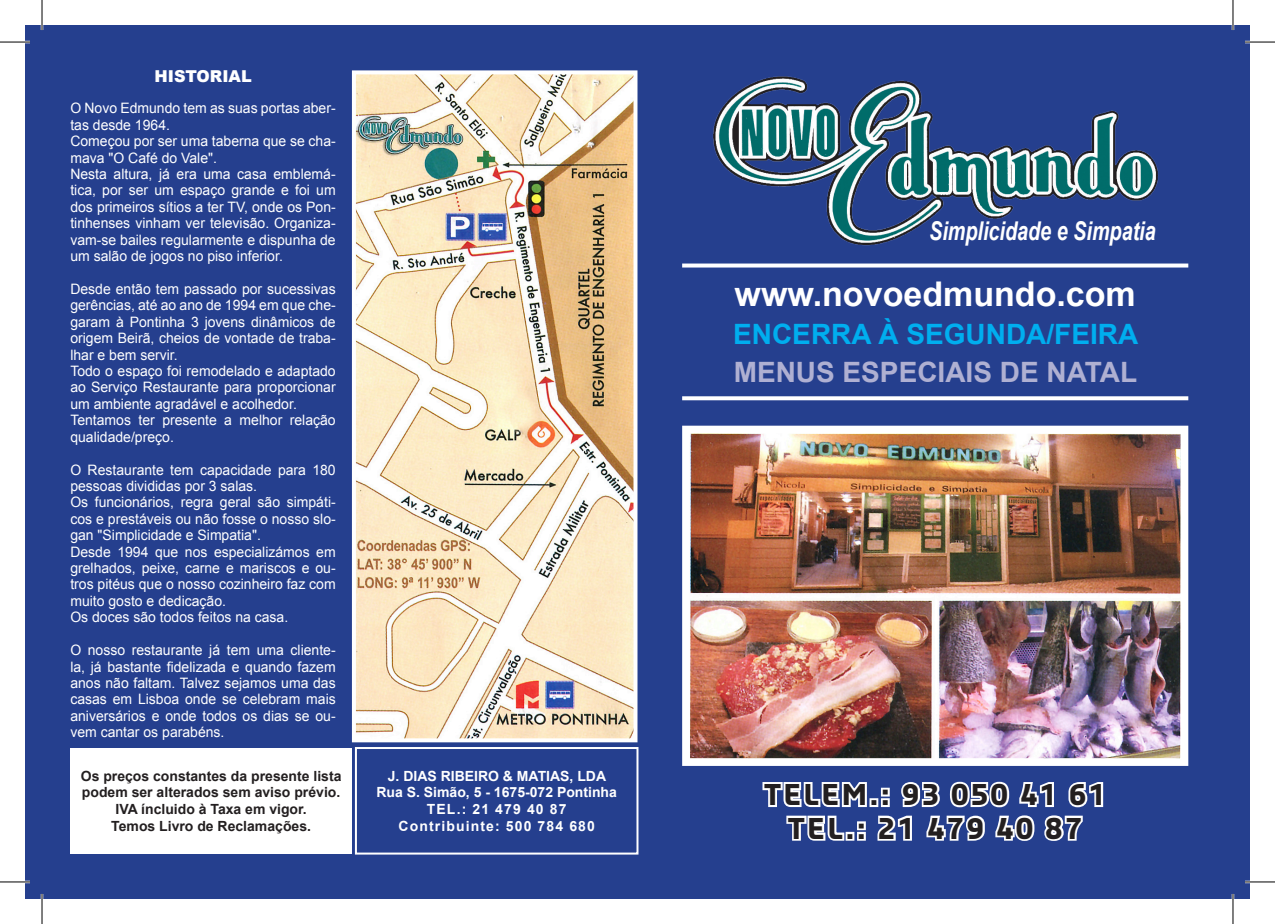
<style>
.page{position:relative;width:1275px;height:924px;background:#fff}
.page>*{position:absolute;margin:0;border:0;box-sizing:border-box;transform-origin:0 0}
.t1{font:700 34px "Arial";color:#fff}
.t2{font:700 28px "Sansa Pro";letter-spacing:.08em;color:#231f20}
.t3{font:700 28px "Arial";color:#00aeef}
.t4{font:700 28px "Arial";color:#afb0d2}
.t5{font:italic 700 25.8px "Arial";color:#fff;scale:.77 1}
.t6{font:900 16.4px "Arial";color:#fff}
.t7{font:14.4px/16.4px "Arial";color:#fff;text-align:justify}
.t8{font:700 14px "Arial";color:#231f20}
.t9{font:700 14px "Arial";color:#fff}
.t10{font:700 14px "Arial";letter-spacing:.08em;color:#fff}
</style>
<div class="page">
<div style="left:25px;top:25px;width:1225px;height:873px;background:#253f8e"></div>
<img style="left:357px;top:75px;width:275px;height:662px">
<div style="left:352px;top:70px;width:285px;height:672px;border:4px solid #fff"></div>
<img style="left:691px;top:434px;width:488px;height:322px">
<div style="left:682px;top:425px;width:506px;height:340px;border:8px solid #fff"></div>
<img style="left:713px;top:76px;width:446px;height:170px">
<svg style="left:682px;top:263px;width:506px;height:4px;background:#e1e5ef"></svg>
<div style="left:869px;top:797px;width:9px;height:9px;border:4px solid #fff"></div>
<svg style="left:762px;top:782px;width:105px;height:59px"></svg>
<div style="left:845px;top:831px;width:9px;height:9px;border:4px solid #fff"></div>
<div style="left:857px;top:821px;width:9px;height:8px;border:4px solid #fff"></div>
<div style="left:857px;top:831px;width:9px;height:9px;border:4px solid #fff"></div>
<svg style="left:875px;top:781px;width:229px;height:60px"></svg>
<svg style="left:682px;top:396px;width:506px;height:4px;background:#eff1f6"></svg>
<div style="left:70px;top:747px;width:282px;height:106px;background:#fff"></div>
<div style="left:355px;top:746px;width:283px;height:108px;border:2px solid #fff"></div>
<hr style="left:0;top:41px;width:30px;height:2px;background:#fff">
<hr style="left:1245px;top:41px;width:30px;height:2px;background:#fff">
<hr style="left:0;top:880px;width:30px;height:2px;background:#fff">
<hr style="left:1245px;top:880px;width:30px;height:2px;background:#fff">
<hr style="left:41px;top:0;width:2px;height:30px;background:#fff">
<hr style="left:41px;top:893px;width:2px;height:30px;background:#fff">
<hr style="left:1231px;top:0;width:3px;height:30px;background:#fff">
<hr style="left:1231px;top:893px;width:3px;height:30px;background:#fff">
<hr style="left:0;top:42px;width:30px;height:1px;background:#000">
<hr style="left:1245px;top:42px;width:30px;height:1px;background:#000">
<hr style="left:0;top:881px;width:30px;height:1px;background:#000">
<hr style="left:1245px;top:881px;width:30px;height:1px;background:#000">
<hr style="left:42px;top:0;width:1px;height:30px;background:#000">
<hr style="left:42px;top:893px;width:1px;height:30px;background:#000">
<hr style="left:1232px;top:0;width:1px;height:30px;background:#000">
<hr style="left:1232px;top:893px;width:1px;height:30px;background:#000">
<p class="t6" style="left:154px;top:64px;width:99px">HISTORIAL</p>
<p class="t7" style="left:70px;top:100px;width:267px">O Novo Edmundo tem as suas portas aber&shy;tas desde 1964.</p>
<p class="t7" style="left:70px;top:133px;width:267px">Começou por ser uma taberna que se cha&shy;mava "O Café do Vale".</p>
<p class="t7" style="left:70px;top:166px;width:267px">Nesta altura, já era uma casa emblemá&shy;tica, por ser um espaço grande e foi um dos primeiros sítios a ter TV, onde os Pon&shy;tinhenses vinham ver televisão. Organiza&shy;vam-se bailes regularmente e dispunha de um salão de jogos no piso inferior.</p>
<p class="t7" style="left:70px;top:281px;width:267px">Desde então tem passado por sucessivas gerências, até ao ano de 1994 em que che&shy;garam à Pontinha 3 jovens dinâmicos de origem Beirã, cheios de vontade de traba&shy;lhar e bem servir.</p>
<p class="t7" style="left:70px;top:363px;width:267px">Todo o espaço foi remodelado e adaptado ao Serviço Restaurante para proporcionar um ambiente agradável e acolhedor.</p>
<p class="t7" style="left:70px;top:412px;width:267px">Tentamos ter presente a melhor relação qualidade/preço.</p>
<p class="t7" style="left:70px;top:461px;width:267px">O Restaurante tem capacidade para 180 pessoas divididas por 3 salas.</p>
<p class="t7" style="left:70px;top:494px;width:267px">Os funcionários, regra geral são simpáti&shy;cos e prestáveis ou não fosse o nosso slo&shy;gan "Simplicidade e Simpatia".</p>
<p class="t7" style="left:70px;top:543px;width:267px">Desde 1994 que nos especializámos em grelhados, peixe, carne e mariscos e ou&shy;tros pitéus que o nosso cozinheiro faz com muito gosto e dedicação.</p>
<p class="t7" style="left:70px;top:609px;width:219px">Os doces são todos feitos na casa.</p>
<p class="t7" style="left:70px;top:641px;width:267px">O nosso restaurante já tem uma cliente&shy;la, já bastante fidelizada e quando fazem anos não faltam. Talvez sejamos uma das casas em Lisboa onde se celebram mais aniversários e onde todos os dias se ou&shy;vem cantar os parabéns.</p>
<p class="t8" style="left:81px;top:766px;width:262px">Os preços constantes da presente lista</p>
<p class="t8" style="left:82px;top:783px;width:260px">podem ser alterados sem aviso prévio.</p>
<p class="t8" style="left:116px;top:799px;width:193px">IVA íncluido à Taxa em vigor.</p>
<p class="t8" style="left:111px;top:816px;width:201px">Temos Livro de Reclamações.</p>
<p class="t9" style="left:388px;top:766px;width:220px">J. DIAS RIBEIRO &amp; MATIAS, LDA</p>
<p class="t9" style="left:376px;top:783px;width:242px">Rua S. Simão, 5 - 1675-072 Pontinha</p>
<p class="t10" style="left:427px;top:799px;width:141px">TEL.: 21 479 40 87</p>
<p class="t10" style="left:398px;top:816px;width:198px">Contribuinte: 500 784 680</p>
<p class="t5" style="left:929px;top:214px;width:296px">Simplicidade e Simpatia</p>
<p class="t1" style="left:734px;top:272px;width:403px">www.novoedmundo.com</p>
<p class="t3" style="left:733px;top:316px;width:406px">ENCERRA À SEGUNDA/FEIRA</p>
<p class="t4" style="left:733px;top:354px;width:405px">MENUS ESPECIAIS DE NATAL</p>
<p class="t2" style="left:764px;top:775px;width:344px">TELEM.: 93 050 41 61</p>
<p class="t2" style="left:788px;top:809px;width:296px">TEL.: 21 479 40 87</p>
</div>
